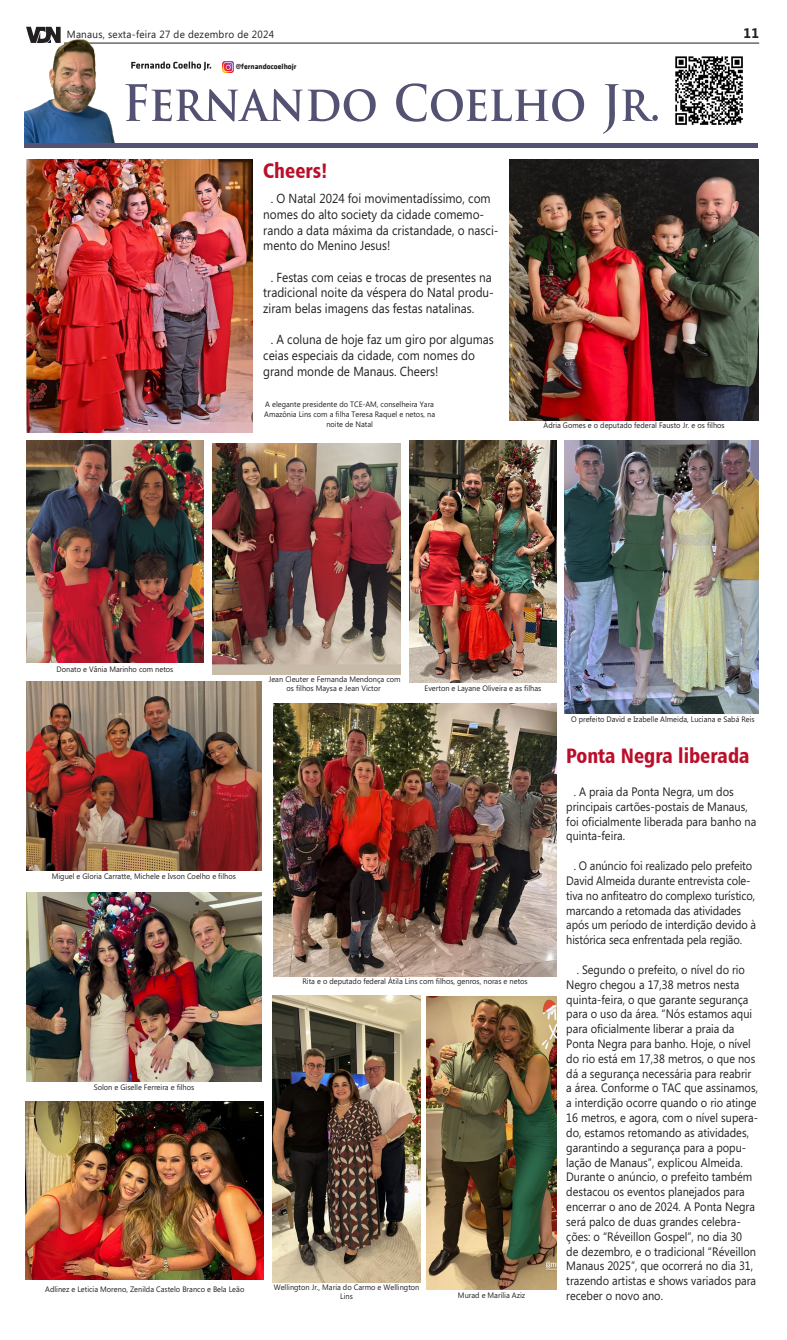
<style>
.page{position:relative;width:787px;height:1340px;background:#fff}
.page>*{position:absolute;margin:0;border:0;box-sizing:border-box;transform-origin:0 0}
.t1{font:20.91px "Humanist 777 BT Black Condensed B";color:#ba0f2b;scale:.95 1}
.t2{font:700 13.91px "Microsoft Phags Pa";color:#231f20;scale:.95 1}
.t3{font:13.04px/15.7px "Microsoft Phags Pa";color:#231f20;scale:.9 1}
.t4{font:12.25px/14.8px "Microsoft Phags Pa";color:#231f20;scale:.9 1}
.t5{font:10.5px "Microsoft Phags Pa";letter-spacing:.025em;color:#231f20;scale:.95 1}
.t6{font:7.88px/9.6px "Microsoft Phags Pa";color:#231f20;text-align:center;scale:.95 1}
.t7{font:700 7.61px "MW Klavika Bd";color:#1c1c1c}
</style>
<div class="page">
<hr style="left:64px;top:43px;width:694px;height:1px;background:#231f20">
<svg style="left:26px;top:27px;width:35px;height:9px"></svg>
<img style="left:509px;top:159px;width:249px;height:261px">
<img style="left:426px;top:996px;width:130px;height:292px">
<img style="left:274px;top:703px;width:282px;height:273px">
<img style="left:26px;top:159px;width:226px;height:273px">
<img style="left:564px;top:441px;width:194px;height:272px">
<img style="left:26px;top:682px;width:235px;height:188px">
<img style="left:27px;top:441px;width:176px;height:221px">
<img style="left:26px;top:1101px;width:238px;height:178px">
<img style="left:27px;top:892px;width:234px;height:189px">
<img style="left:212px;top:443px;width:189px;height:231px">
<img style="left:272px;top:996px;width:148px;height:286px">
<img style="left:409px;top:441px;width:147px;height:241px">
<img style="left:25px;top:36px;width:97px;height:107px">
<svg style="left:131px;top:61px;width:80px;height:10px"></svg>
<svg style="left:222px;top:61px;width:12px;height:11px"></svg>
<svg style="left:125px;top:83px;width:532px;height:51px"></svg>
<hr style="left:25px;top:143px;width:732px;height:4px;background:#545273">
<img style="left:675px;top:56px;width:68px;height:69px">
<p class="t5" style="left:67px;top:27px;width:219px">Manaus, sexta-feira 27 de dezembro de 2024</p>
<p class="t2" style="left:743px;top:23px;width:18px">11</p>
<p class="t7" style="left:236px;top:61px;width:62px">@fernandocoelhojr</p>
<p class="t1" style="left:263px;top:157px;width:69px">Cheers!</p>
<p class="t3" style="left:263px;top:190px;width:263px;text-indent:7px">. O Natal 2024 foi movimentadíssimo, com nomes do alto society da cidade comemo&shy;rando a data máxima da cristandade, o nasci&shy;mento do Menino Jesus!</p>
<p class="t3" style="left:263px;top:268px;width:258px;text-indent:7px">. Festas com ceias e trocas de presentes na tradicional noite da véspera do Natal produ&shy;ziram belas imagens das festas natalinas.</p>
<p class="t3" style="left:263px;top:331px;width:257px;text-indent:7px">. A coluna de hoje faz um giro por algumas ceias especiais da cidade, com nomes do grand monde de Manaus. Cheers!</p>
<p class="t6" style="left:264px;top:399px;width:181px">A elegante presidente do TCE-AM, conselheira Yara<br>Amazônia Lins com a filha Teresa Raquel e netos, na noite de Natal</p>
<p class="t6" style="left:543px;top:420px;width:192px">Ádria Gomes e o deputado federal Fausto Jr. e os filhos</p>
<p class="t6" style="left:57px;top:663px;width:124px">Donato e Vânia Marinho com netos</p>
<p class="t6" style="left:268px;top:673px;width:140px">Jean Cleuter e Fernanda Mendonça com os filhos Maysa e Jean Victor</p>
<p class="t6" style="left:424px;top:682px;width:124px">Everton e Layane Oliveira e as filhas</p>
<p class="t6" style="left:52px;top:870px;width:195px">Miguel e Gloria Carratte, Michele e Ivson Coelho e filhos</p>
<p class="t6" style="left:94px;top:1082px;width:107px">Solon e Giselle Ferreira e filhos</p>
<p class="t6" style="left:302px;top:976px;width:238px">Rita e o deputado federal Átila Lins com filhos, genros, noras e netos</p>
<p class="t6" style="left:45px;top:1284px;width:211px">Adlinez e Leticia Moreno, Zenilda Castelo Branco e Bela Leão</p>
<p class="t6" style="left:273px;top:1281px;width:155px">Wellington Jr., Maria do Carmo e Wellington<br>Lins</p>
<p class="t6" style="left:458px;top:1289px;width:72px">Murad e Marília Aziz</p>
<p class="t6" style="left:571px;top:714px;width:195px">O prefeito David e Izabelle Almeida, Luciana e Sabá Reis</p>
<p class="t1" style="left:566px;top:742px;width:194px">Ponta Negra liberada</p>
<p class="t4" style="left:566px;top:783px;width:212px;text-indent:7px">. A praia da Ponta Negra, um dos principais cartões-postais de Manaus, foi oficialmente liberada para banho na quinta-feira.</p>
<p class="t4" style="left:566px;top:857px;width:212px;text-indent:7px">. O anúncio foi realizado pelo prefeito David Almeida durante entrevista cole&shy;tiva no anfiteatro do complexo turístico, marcando a retomada das atividades após um período de interdição devido à histórica seca enfrentada pela região.</p>
<p class="t4" style="left:566px;top:961px;width:214px;text-indent:10px">. Segundo o prefeito, o nível do rio Negro chegou a 17,38 metros nesta quinta-feira, o que garante segurança para o uso da área. “Nós estamos aqui para oficialmente liberar a praia da Ponta Negra para banho. Hoje, o nível do rio está em 17,38 metros, o que nos dá a segurança necessária para reabrir a área. Conforme o TAC que assinamos, a interdição ocorre quando o rio atinge 16 metros, e agora, com o nível supera&shy;do, estamos retomando as atividades, garantindo a segurança para a popu&shy;lação de Manaus”, explicou Almeida.<br>Durante o anúncio, o prefeito também destacou os eventos planejados para encerrar o ano de 2024. A Ponta Negra será palco de duas grandes celebra&shy;ções: o “Réveillon Gospel”, no dia 30<br>de dezembro, e o tradicional “Réveillon Manaus 2025”, que ocorrerá no dia 31, trazendo artistas e shows variados para receber o novo ano.</p>
</div>
